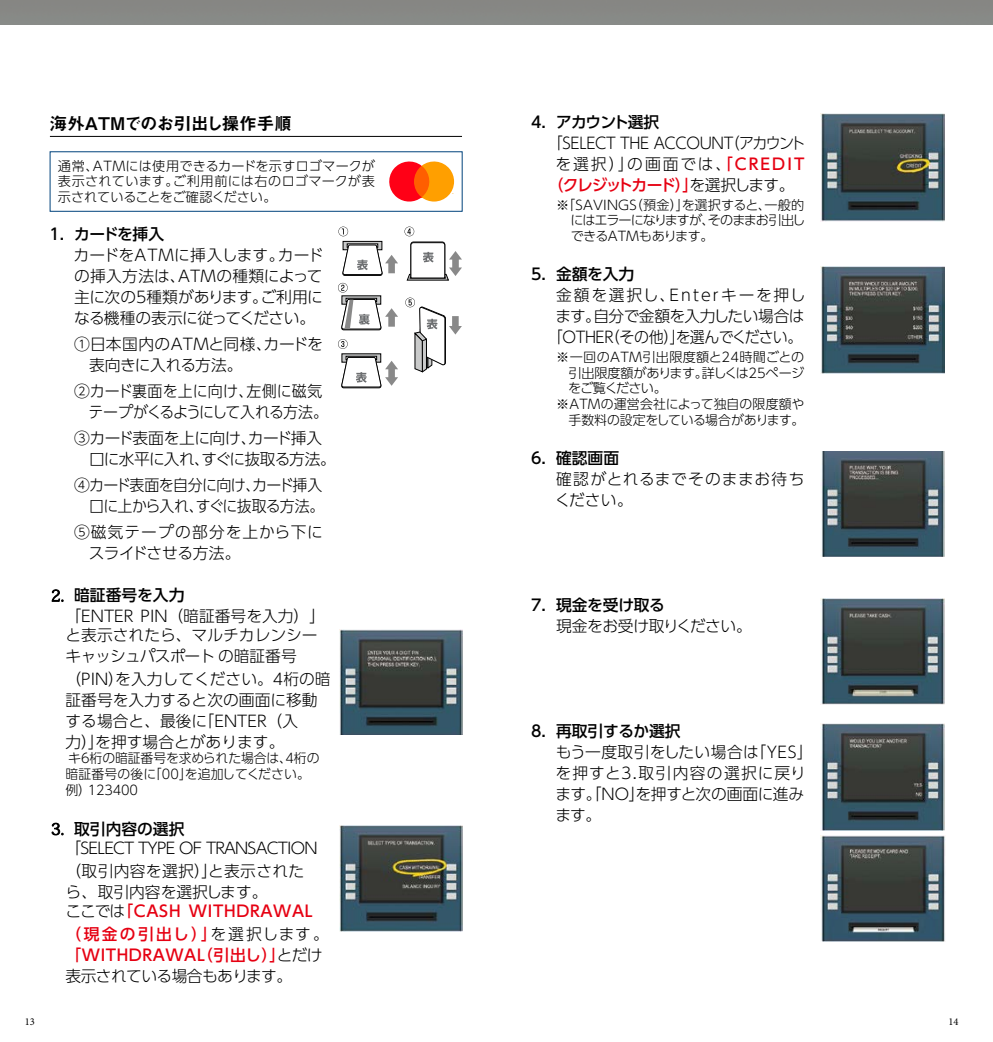
<style>
.page{position:relative;width:993px;height:1042px;background:#fff}
.page>*{position:absolute;margin:0;border:0;box-sizing:border-box;transform-origin:0 0}
.t1{font:17.5px "Midashi Go Pr 5 MB31";letter-spacing:-.005em;color:#000}
.t2{font:300 15.75px/21px "UD Shin Go Pro";letter-spacing:-.005em;color:#000}
.t3{font:300 15.75px/21px "UD Shin Go Pro";letter-spacing:-.04em;color:#000}
.t4{font:300 15.75px/21px "UD Shin Go Pro";letter-spacing:-.025em;color:#000;text-align:center}
.t5{font:500 15.75px "UD Shin Go Pro";letter-spacing:-.02em;color:#000}
.t6{font:300 15.75px/21px "UD Shin Go Pro";letter-spacing:-.045em;color:#000;text-align:right}
.t7{font:500 15.75px/22.9px "UD Shin Go Pro";letter-spacing:.045em;color:#e60012}
.t8{font:300 15.75px/19.1px "UD Shin Go Pro";letter-spacing:-.05em;color:#000}
.t9{font:300 15.75px/21px "UD Shin Go Pro";letter-spacing:.02em;color:#000}
.t10{font:300 15.75px/21px "UD Shin Go Pro";letter-spacing:.05em;color:#000}
.t11{font:300 15.75px "UD Shin Go Pro";letter-spacing:-.005em;color:#000;scale:.95 1}
.t12{font:300 15.75px/21px "UD Shin Go Pro";letter-spacing:.04em;color:#000}
.t13{font:300 15.75px "UD Shin Go Pro";letter-spacing:.125em;color:#000}
.t14{font:500 15.75px "UD Shin Go Pro";letter-spacing:-.1em;color:#e60012}
.t15{font:300 15.75px "UD Shin Go Pro";letter-spacing:-.03em;color:#000}
.t16{font:500 15.75px "UD Shin Go Pro";letter-spacing:-.065em;color:#000}
.t17{font:300 13.12px/15.8px "UD Shin Go Pr 6 N";letter-spacing:-.01em;color:#000;text-align:justify}
.t18{font:300 13.12px/15.2px "UD Shin Go Pro";letter-spacing:.01em;color:#000;text-align:justify}
.t19{font:300 13.12px "UD Shin Go Pr 6 N";letter-spacing:.025em;color:#000}
.t20{font:300 13.12px "UD Shin Go Pr 6 N";letter-spacing:.02em;color:#000}
.t21{font:300 13.12px "UD Shin Go Pr 6 N";letter-spacing:-.075em;color:#000}
.t22{font:10.5px "Minion Pro";color:#000}
.s1{font-family:"Koz Min Pr 6 N";font-weight:400}
.s2{font-weight:500}
.s3{font-weight:300;color:#000}
.s4{font-weight:500;color:#e60012}
</style>
<div class="page">
<div style="left:50px;top:151px;width:412px;height:61px;border:1px solid #00437c"></div>
<hr style="left:50px;top:136px;width:412px;height:1px;background:#000">
<img style="left:339px;top:629px;width:123px;height:106px">
<img style="left:339px;top:825px;width:124px;height:106px">
<svg style="left:404px;top:227px;width:10px;height:9px"></svg>
<svg style="left:338px;top:227px;width:60px;height:49px"></svg>
<svg style="left:338px;top:283px;width:60px;height:47px"></svg>
<svg style="left:338px;top:339px;width:60px;height:49px"></svg>
<svg style="left:406px;top:242px;width:56px;height:38px"></svg>
<svg style="left:405px;top:298px;width:57px;height:75px"></svg>
<img style="left:821px;top:451px;width:123px;height:105px">
<img style="left:820px;top:598px;width:124px;height:107px">
<img style="left:820px;top:724px;width:124px;height:106px">
<img style="left:820px;top:835px;width:125px;height:107px">
<img style="left:820px;top:114px;width:124px;height:108px">
<img style="left:820px;top:267px;width:124px;height:106px">
<svg style="left:389px;top:161px;width:65px;height:41px;background:#ff7135"></svg>
<p class="t1" style="left:50px;top:109px;width:243px">海外ATMでのお引出し操作手順</p>
<p class="t18" style="left:58px;top:158px;width:318px">通常、ATMには使用できるカードを示すロゴマークが表示されています。ご利用前には右のロゴマークが表示されていることをご確認ください。</p>
<p class="t5" style="left:49px;top:222px;width:116px">1. カードを挿入</p>
<p class="t2" style="left:73px;top:244px;width:251px;text-align:justify">カードをATMに挿入します。カードの挿入方法は、ATMの種類によって主に次の5種類があります。ご利用になる機種の表示に従ってください。</p>
<p class="t2" style="left:89px;top:333px;width:235px;text-indent:-15px">①日本国内のATMと同様、カードを表向きに入れる方法。</p>
<p class="t2" style="left:89px;top:380px;width:241px;text-indent:-14px">②カード裏面を上に向け、左側に磁気テープがくるようにして入れる方法。</p>
<p class="t3" style="left:89px;top:427px;width:248px;text-indent:-15px">③カード表面を上に向け、カード挿入口に水平に入れ、すぐに抜取る方法。</p>
<p class="t6" style="left:74px;top:474px;width:252px">④カード表面を自分に向け、カード挿入口に上から入れ、すぐに抜取る方法。</p>
<p class="t10" style="left:89px;top:521px;width:236px;text-indent:-15px">⑤磁気テープの部分を上から下にスライドさせる方法。</p>
<p class="t2" style="left:65px;top:584px;width:261px;text-indent:-15px"><span class="s1">2.</span> <span class="s2">暗証番号を入力<br></span>「ENTER PIN（暗証番号を入力）」</p>
<p class="t2" style="left:65px;top:624px;width:254px">と表示されたら、マルチカレンシーキャッシュパスポートの暗証番号</p>
<p class="t2" style="left:65px;top:668px;width:266px">（PIN）を入力してください。4桁の暗証番号を入力すると次の画面に移動する場合と、最後に「ENTER（入<br>力）」を押す場合とがあります。</p>
<p class="t17" style="left:65px;top:749px;width:255px;text-align:left">キ6桁の暗証番号を求められた場合は、4桁の暗証番号の後に「00」を追加してください。例）123400</p>
<p class="t8" style="left:65px;top:818px;width:253px;text-indent:-15px"><span class="s1">3.</span> <span class="s2">取引内容の選択<br></span>「SELECT TYPE OF TRANSACTION</p>
<p class="t9" style="left:65px;top:860px;width:240px">（取引内容を選択）」と表示されたら、取引内容を選択します。</p>
<p class="t7" style="left:65px;top:899px;width:265px"><span class="s3">ここでは</span>「CASH WITHDRAWAL（現金の引出し）」<span class="s3">を選択します。</span></p>
<p class="t3" style="left:65px;top:943px;width:258px"><span class="s4">「WITHDRAWAL（引出し）」</span>とだけ表示されている場合もあります。</p>
<p class="t16" style="left:531px;top:109px;width:129px">4. アカウント選択</p>
<p class="t11" style="left:547px;top:130px;width:273px">「SELECT THE ACCOUNT（アカウント</p>
<p class="t13" style="left:555px;top:151px;width:250px">を選択）」の画面では、<span class="s4">「CREDIT</span></p>
<p class="t14" style="left:547px;top:172px;width:248px">（クレジットカード）」<span class="s3">を選択します。</span></p>
<p class="t17" style="left:570px;top:196px;width:236px;text-indent:-14px">※「SAVINGS（預金）」を選択すると、一般的にはエラーになりますが、そのままお引出しできるATMもあります。</p>
<p class="t5" style="left:531px;top:261px;width:104px">5. 金額を入力</p>
<p class="t4" style="left:547px;top:284px;width:259px">金額を選択し、Enterキーを押します。自分で金額を入力したい場合は「OTHER（その他）」を選んでください。</p>
<p class="t19" style="left:556px;top:346px;width:250px">※一回のATM引出限度額と24時間ごとの</p>
<p class="t17" style="left:568px;top:364px;width:237px">引出限度額があります。詳しくは25ページ</p>
<p class="t21" style="left:568px;top:378px;width:100px">をご覧ください。</p>
<p class="t20" style="left:556px;top:394px;width:250px">※ATMの運営会社によって独自の限度額や</p>
<p class="t17" style="left:568px;top:412px;width:237px">手数料の設定をしている場合があります。</p>
<p class="t5" style="left:531px;top:445px;width:89px">6. 確認画面</p>
<p class="t12" style="left:554px;top:468px;width:251px">確認がとれるまでそのままお待ちください。</p>
<p class="t5" style="left:531px;top:592px;width:135px">7. 現金を受け取る</p>
<p class="t15" style="left:556px;top:613px;width:197px">現金をお受け取りください。</p>
<p class="t5" style="left:531px;top:718px;width:151px">8. 再取引するか選択</p>
<p class="t2" style="left:555px;top:741px;width:259px">もう一度取引をしたい場合は「YES」を押すと3.取引内容の選択に戻ります。「NO」を押すと次の画面に進みます。</p>
<p class="t22" style="left:25px;top:1015px;width:12px">13</p>
<p class="t22" style="left:948px;top:1015px;width:12px">14</p>
</div>
